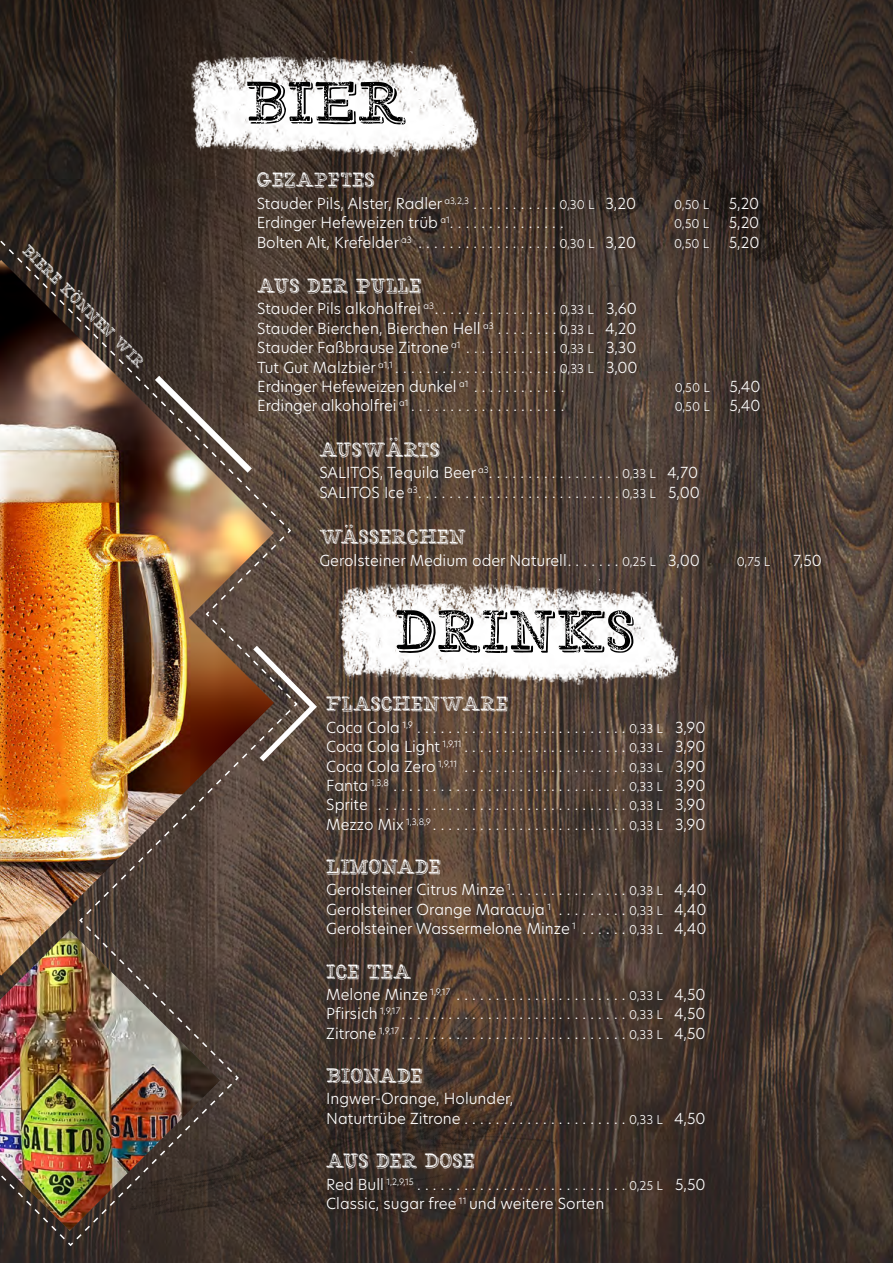
<style>
.page{position:relative;width:893px;height:1263px;background:#fff}
.page>*{position:absolute;margin:0;border:0;box-sizing:border-box;transform-origin:0 0}
.t1{font:68.4px "HMS Gilbert Slab Printed";color:#000}
.t2{font:24px "HMS Gilbert Slab Printed";color:#fff}
.t3{font:18px "HMS Gilbert Slab Printed";color:#fff}
.t4{font:300 15px/19.4px "New Hero";color:#fff;text-align:justify}
.t5{font:300 12px "New Hero";color:#fff}
.s1{font-size:12px}
</style>
<div class="page">
<img style="left:0;top:0;width:893px;height:1263px">
<img style="left:190px;top:51px;width:290px;height:106px">
<svg style="left:299px;top:616px;width:22px;height:262px;background:#625147"></svg>
<img style="left:0;top:224px;width:299px;height:1023px">
<img style="left:514px;top:0;width:379px;height:357px">
<img style="left:61px;top:878px;width:587px;height:385px">
<img style="left:336px;top:579px;width:344px;height:106px">
<p class="t3" style="left:33px;top:240px;width:168px;rotate:45deg">BIERE KÖNNEN WIR</p>
<h1 class="t1" style="left:246px;top:62px;width:162px">BIER</h1>
<h2 class="t2" style="left:257px;top:166px;width:120px">GEZAPFTES</h2>
<p class="t4" style="left:257px;top:193px;width:381px">Stauder Pils, Alster, Radler <sup>a3,2,3</sup> . . . . . . . . . . <span class="s1">0,30 L</span> 3,20</p>
<p class="t5" style="left:674px;top:196px;width:37px">0,50 L</p>
<p class="t4" style="left:729px;top:193px;width:32px">5,20</p>
<p class="t4" style="left:257px;top:213px;width:301px">Erdinger Hefeweizen trüb <sup>a1</sup> . . . . . . . . . . . . . .</p>
<p class="t5" style="left:674px;top:216px;width:37px">0,50 L</p>
<p class="t4" style="left:729px;top:213px;width:32px">5,20</p>
<p class="t4" style="left:257px;top:232px;width:381px">Bolten Alt, Krefelder <sup>a3</sup> . . . . . . . . . . . . . . . . . <span class="s1">0,30 L</span> 3,20</p>
<p class="t5" style="left:674px;top:235px;width:37px">0,50 L</p>
<p class="t4" style="left:729px;top:232px;width:32px">5,20</p>
<h2 class="t2" style="left:257px;top:271px;width:166px">AUS DER PULLE</h2>
<p class="t4" style="left:257px;top:299px;width:382px">Stauder Pils alkoholfrei <sup>a3</sup> . . . . . . . . . . . . . . . <span class="s1">0,33 L</span> 3,60<br>Stauder Bierchen, Bierchen Hell <sup>a3</sup> . . . . . . . <span class="s1">0,33 L</span> 4,20<br>Stauder Faßbrause Zitrone <sup>a1</sup> . . . . . . . . . . . <span class="s1">0,33 L</span> 3,30<br>Tut Gut Malzbier <sup>a1,1</sup> . . . . . . . . . . . . . . . . . . . . <span class="s1">0,33 L</span> 3,00<br>Erdinger Hefeweizen dunkel <sup>a1</sup> . . . . . . . . . . .</p>
<p class="t5" style="left:675px;top:379px;width:37px">0,50 L</p>
<p class="t4" style="left:729px;top:376px;width:33px">5,40</p>
<p class="t4" style="left:257px;top:396px;width:301px">Erdinger alkoholfrei <sup>a1</sup> . . . . . . . . . . . . . . . . . . .</p>
<p class="t5" style="left:675px;top:399px;width:37px">0,50 L</p>
<p class="t4" style="left:729px;top:396px;width:33px">5,40</p>
<h2 class="t2" style="left:319px;top:435px;width:122px">AUSWÄRTS</h2>
<p class="t4" style="left:319px;top:463px;width:382px">SALITOS, Tequila Beer <sup>a3</sup> . . . . . . . . . . . . . . . . <span class="s1">0,33 L</span> 4,70<br>SALITOS Ice <sup>a3</sup> . . . . . . . . . . . . . . . . . . . . . . . . . <span class="s1">0,33 L</span> 5,00</p>
<h2 class="t2" style="left:319px;top:523px;width:148px">WÄSSERCHEN</h2>
<p class="t4" style="left:319px;top:550px;width:382px">Gerolsteiner Medium oder Naturell . . . . . . <span class="s1">0,25 L</span> 3,00</p>
<p class="t5" style="left:737px;top:553px;width:35px">0,75 L</p>
<p class="t4" style="left:793px;top:550px;width:30px">7,50</p>
<h1 class="t1" style="left:395px;top:590px;width:241px">DRINKS</h1>
<h2 class="t2" style="left:326px;top:690px;width:183px">FLASCHENWARE</h2>
<p class="t4" style="left:326px;top:717px;width:381px">Coca Cola <sup>1,9</sup> . . . . . . . . . . . . . . . . . . . . . . . . . . <span class="s1">0,33 L</span> 3,90<br>Coca Cola Light <sup>1,9,11</sup> . . . . . . . . . . . . . . . . . . . . <span class="s1">0,33 L</span> 3,90<br>Coca Cola Zero <sup>1,9,11</sup> . . . . . . . . . . . . . . . . . . . . <span class="s1">0,33 L</span> 3,90<br>Fanta <sup>1,3,8</sup> . . . . . . . . . . . . . . . . . . . . . . . . . . . . . <span class="s1">0,33 L</span> 3,90<br>Sprite . . . . . . . . . . . . . . . . . . . . . . . . . . . . . . . <span class="s1">0,33 L</span> 3,90<br>Mezzo Mix <sup>1,3,8,9</sup> . . . . . . . . . . . . . . . . . . . . . . . . <span class="s1">0,33 L</span> 3,90</p>
<h2 class="t2" style="left:326px;top:852px;width:116px">LIMONADE</h2>
<p class="t4" style="left:326px;top:880px;width:382px">Gerolsteiner Citrus Minze <sup>1</sup> . . . . . . . . . . . . . . <span class="s1">0,33 L</span> 4,40<br>Gerolsteiner Orange Maracuja <sup>1</sup> . . . . . . . . <span class="s1">0,33 L</span> 4,40<br>Gerolsteiner Wassermelone Minze <sup>1</sup> . . . . . <span class="s1">0,33 L</span> 4,40</p>
<h2 class="t2" style="left:326px;top:957px;width:87px">ICE TEA</h2>
<p class="t4" style="left:326px;top:984px;width:381px">Melone Minze <sup>1,9,17</sup> . . . . . . . . . . . . . . . . . . . . . <span class="s1">0,33 L</span> 4,50<br>Pfirsich <sup>1,9,17</sup> . . . . . . . . . . . . . . . . . . . . . . . . . . . . <span class="s1">0,33 L</span> 4,50<br>Zitrone <sup>1,9,17</sup> . . . . . . . . . . . . . . . . . . . . . . . . . . . . <span class="s1">0,33 L</span> 4,50</p>
<h2 class="t2" style="left:326px;top:1061px;width:98px">BIONADE</h2>
<p class="t4" style="left:326px;top:1089px;width:381px">Ingwer-Orange, Holunder,<br>Naturtrübe Zitrone . . . . . . . . . . . . . . . . . . . . <span class="s1">0,33 L</span> 4,50</p>
<h2 class="t2" style="left:326px;top:1147px;width:150px">AUS DER DOSE</h2>
<p class="t4" style="left:326px;top:1174px;width:381px">Red Bull <sup>1,2,9,15</sup> . . . . . . . . . . . . . . . . . . . . . . . . . . <span class="s1">0,25 L</span> 5,50<br>Classic, sugar free <sup>11</sup> und weitere Sorten</p>
</div>
